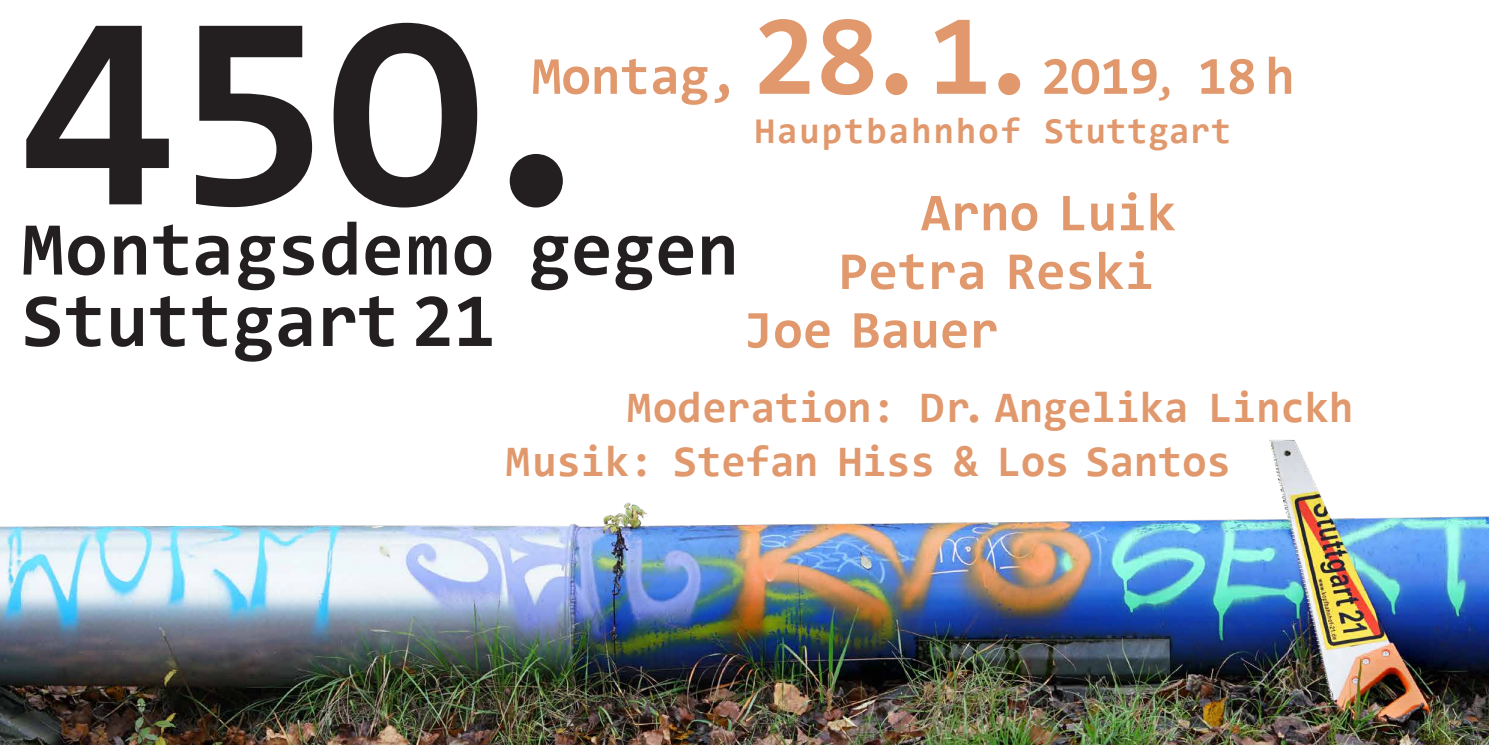
<style>
.page{position:relative;width:1489px;height:745px;background:#fff}
.page>*{position:absolute;margin:0;border:0;box-sizing:border-box;transform-origin:0 0}
.t1{font:700 279.5px "Consolas";color:#231f20}
.t2{font:700 76.5px/71.2px "Consolas";color:#231f20}
.t3{font:700 53.75px "Consolas";color:#e0986c}
.t4{font:700 44px "Consolas";color:#e0986c}
.t5{font:700 36.75px "Consolas";letter-spacing:.06em;color:#e0986c}
.s1{font-size:115px}
.s2{font-size:39px}
</style>
<div class="page">
<img style="left:0;top:502px;width:1488px;height:242px">
<img style="left:1269px;top:440px;width:66px;height:94px">
<svg style="left:0;top:510px;width:222px;height:16px"></svg>
<p class="t3" style="left:532px;top:42px;width:764px">Montag, <span class="s1">28.1.</span>2O19<span class="s2">,</span> 18 h</p>
<p class="t5" style="left:754px;top:108px;width:478px">Hauptbahnhof Stuttgart</p>
<p class="t1" style="left:21px;top:-67px;width:594px">45O.</p>
<p class="t2" style="left:22px;top:213px;width:718px">Montagsdemo gegen<br>Stuttgart 21</p>
<p class="t3" style="left:920px;top:178px;width:257px">Arno Luik</p>
<p class="t3" style="left:838px;top:237px;width:317px">Petra Reski</p>
<p class="t3" style="left:743px;top:295px;width:257px">Joe Bauer</p>
<p class="t4" style="left:627px;top:379px;width:727px">Moderation: Dr. Angelika Linckh</p>
<p class="t4" style="left:506px;top:433px;width:726px">Musik: Stefan Hiss &amp; Los Santos</p>
</div>
